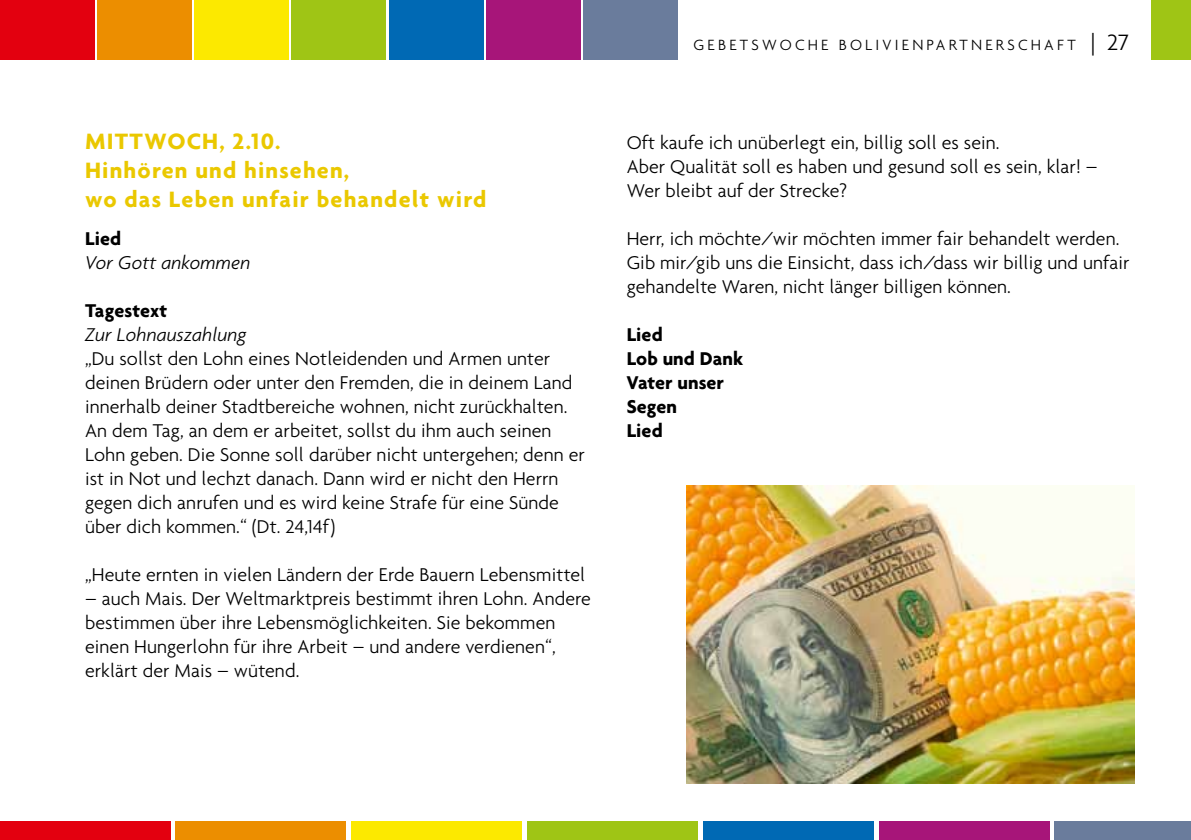
<style>
.page{position:relative;width:1191px;height:840px;background:#fff}
.page>*{position:absolute;margin:0;border:0;box-sizing:border-box;transform-origin:0 0}
.t1{font:700 24px/28.8px "Agenda";letter-spacing:.05em;color:#eac800}
.t2{font:300 20px/24px "Agenda";letter-spacing:.005em;color:#000}
.t3{font:700 20px/24px "Agenda";letter-spacing:.005em;color:#000}
.t4{font:italic 300 20px "Agenda";letter-spacing:.005em;color:#000}
.t5{font:300 16px "Agenda";letter-spacing:.2em;color:#000}
.s1{font-size:24px}
</style>
<div class="page">
<div style="left:1151px;top:0;width:40px;height:60px;background:#9fc515"></div>
<div style="left:0;top:0;width:94px;height:60px;background:#e3000f"></div>
<div style="left:97px;top:0;width:94px;height:60px;background:#ec8e00"></div>
<div style="left:195px;top:0;width:94px;height:60px;background:#fce900"></div>
<div style="left:292px;top:0;width:94px;height:60px;background:#9fc515"></div>
<div style="left:389px;top:0;width:94px;height:60px;background:#0069b4"></div>
<div style="left:486px;top:0;width:94px;height:60px;background:#a71579"></div>
<div style="left:583px;top:0;width:94px;height:60px;background:#6a7c9c"></div>
<div style="left:0;top:821px;width:170px;height:18px;background:#e3000f"></div>
<div style="left:176px;top:821px;width:170px;height:18px;background:#ec8e00"></div>
<div style="left:352px;top:821px;width:170px;height:18px;background:#fce900"></div>
<div style="left:527px;top:821px;width:171px;height:18px;background:#9fc515"></div>
<div style="left:703px;top:821px;width:170px;height:18px;background:#0069b4"></div>
<div style="left:879px;top:821px;width:170px;height:18px;background:#a71579"></div>
<div style="left:1054px;top:821px;width:137px;height:18px;background:#6a7c9c"></div>
<img style="left:686px;top:485px;width:448px;height:297px">
<p class="t1" style="left:85px;top:126px;width:403px">MITTWOCH, 2.10.<br>Hinhören und hinsehen,<br>wo das Leben unfair behandelt wird</p>
<p class="t3" style="left:85px;top:226px;width:38px">Lied</p>
<p class="t4" style="left:85px;top:251px;width:167px">Vor Gott ankommen</p>
<p class="t3" style="left:85px;top:298px;width:84px">Tagestext</p>
<p class="t4" style="left:85px;top:323px;width:163px">Zur Lohnauszahlung</p>
<p class="t2" style="left:85px;top:346px;width:501px">„Du sollst den Lohn eines Notleidenden und Armen unter deinen Brüdern oder unter den Fremden, die in deinem Land innerhalb deiner Stadtbereiche wohnen, nicht zurückhalten.<br>An dem Tag, an dem er arbeitet, sollst du ihm auch seinen Lohn geben. Die Sonne soll darüber nicht untergehen; denn er ist in Not und lechzt danach. Dann wird er nicht den Herrn gegen dich anrufen und es wird keine Strafe für eine Sünde über dich kommen.“ (Dt. 24,14f)</p>
<p class="t2" style="left:85px;top:562px;width:502px">„Heute ernten in vielen Ländern der Erde Bauern Lebensmittel</p>
<p class="t2" style="left:85px;top:586px;width:507px">– auch Mais. Der Weltmarktpreis bestimmt ihren Lohn. Andere bestimmen über ihre Lebensmöglichkeiten. Sie bekommen einen Hungerlohn für ihre Arbeit – und andere verdienen“, erklärt der Mais – wütend.</p>
<p class="t5" style="left:693px;top:35px;width:436px">Gebetswoche B olivienpartnerschaft <span class="s1">| 27</span></p>
<p class="t2" style="left:626px;top:130px;width:472px">Oft kaufe ich unüberlegt ein, billig soll es sein.<br>Aber Qualität soll es haben und gesund soll es sein, klar! –<br>Wer bleibt auf der Strecke?</p>
<p class="t2" style="left:626px;top:226px;width:504px">Herr, ich möchte/wir möchten immer fair behandelt werden.<br>Gib mir/gib uns die Einsicht, dass ich/dass wir billig und unfair gehandelte Waren, nicht länger billigen können.</p>
<p class="t3" style="left:626px;top:322px;width:118px">Lied<br>Lob und Dank<br>Vater unser<br>Segen<br>Lied</p>
</div>
